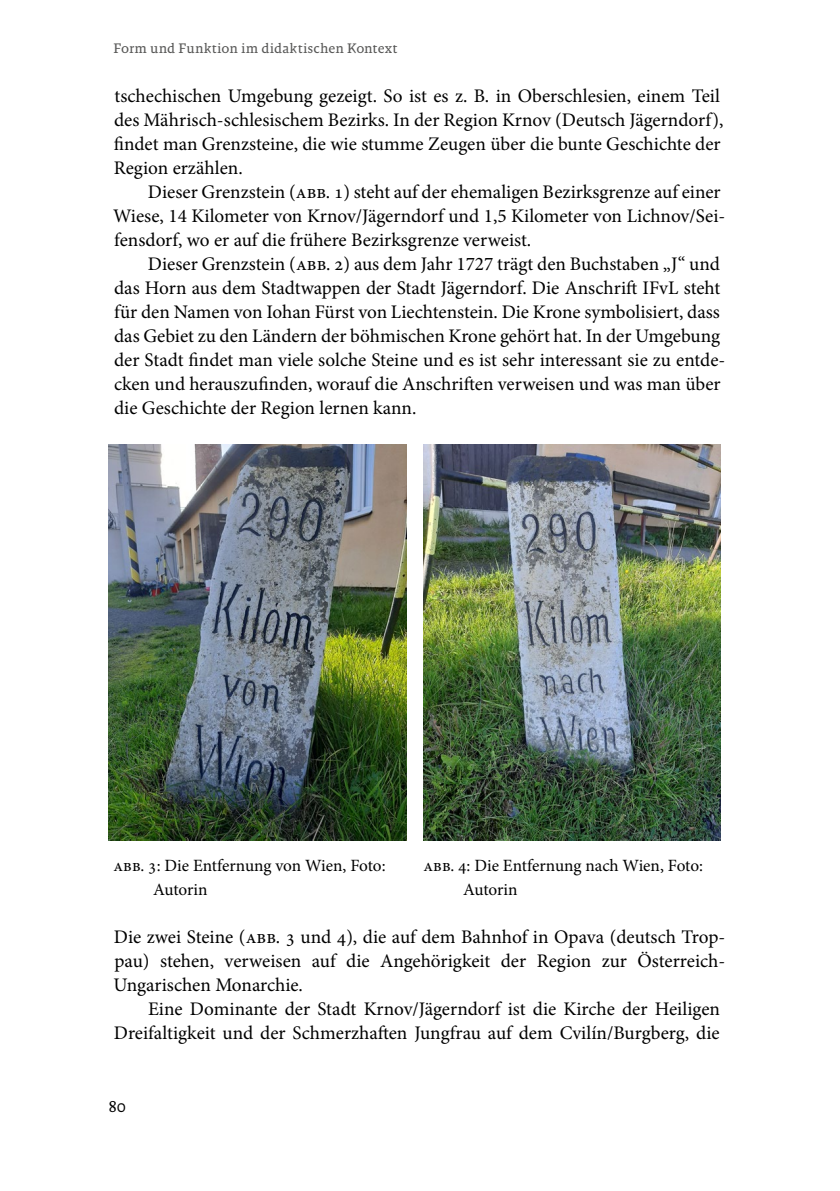
<style>
.page{position:relative;width:840px;height:1191px;background:#fff}
.page>*{position:absolute;margin:0;border:0;box-sizing:border-box;transform-origin:0 0}
.t1{font:19.2px/24px "Minion Pro";letter-spacing:-.005em;color:#000}
.t2{font:17.2px/24px "Minion Pro";letter-spacing:-.005em;color:#000}
.t3{font:16px "Malaga OTCE";color:#000}
.t4{font:14px "Malaga OTCE";letter-spacing:.01em;color:#575756}
</style>
<div class="page">
<img style="left:109px;top:444px;width:297px;height:396px">
<img style="left:423px;top:444px;width:297px;height:396px">
<p class="t4" style="left:113px;top:40px;width:285px">Form und Funktion im didaktischen Kontext</p>
<p class="t1" style="left:114px;top:84px;width:611px">tschechischen Umgebung gezeigt. So ist es z. B. in Oberschlesien, einem Teil des Mährisch-schlesischem Bezirks. In der Region Krnov (Deutsch Jägerndorf), findet man Grenzsteine, die wie stumme Zeugen über die bunte Geschichte der Region erzählen.</p>
<p class="t1" style="left:113px;top:180px;width:613px;text-indent:35px">Dieser Grenzstein (Abb. 1) steht auf der ehemaligen Bezirksgrenze auf einer<br>Wiese, 14 Kilometer von Krnov/Jägerndorf und 1,5 Kilometer von Lichnov/Sei&shy;fensdorf, wo er auf die frühere Bezirksgrenze verweist.</p>
<p class="t1" style="left:114px;top:252px;width:612px;text-indent:34px">Dieser Grenzstein (Abb. 2) aus dem Jahr 1727 trägt den Buchstaben „J“ und das Horn aus dem Stadtwappen der Stadt Jägerndorf. Die Anschrift IFvL steht für den Namen von Iohan Fürst von Liechtenstein. Die Krone symbolisiert, dass das Gebiet zu den Ländern der böhmischen Krone gehört hat. In der Umgebung der Stadt findet man viele solche Steine und es ist sehr interessant sie zu entde&shy;cken und herauszufinden, worauf die Anschriften verweisen und was man über die Geschichte der Region lernen kann.</p>
<p class="t2" style="left:153px;top:853px;width:234px;text-indent:-40px">Abb. 3: Die Entfernung von Wien, Foto:<br>Autorin</p>
<p class="t2" style="left:463px;top:853px;width:241px;text-indent:-40px">Abb. 4: Die Entfernung nach Wien, Foto:<br>Autorin</p>
<p class="t1" style="left:113px;top:924px;width:613px;text-align:justify">Die zwei Steine (Abb. 3 und 4), die auf dem Bahnhof in Opava (deutsch Trop&shy;pau) stehen, verweisen auf die Angehörigkeit der Region zur Österreich-Ungarischen Monarchie.</p>
<p class="t1" style="left:114px;top:996px;width:607px;text-align:right">Eine Dominante der Stadt Krnov/Jägerndorf ist die Kirche der Heiligen<br>Dreifaltigkeit und der Schmerzhaften Jungfrau auf dem Cvilín/Burgberg, die</p>
<p class="t3" style="left:109px;top:1097px;width:19px">80</p>
</div>
